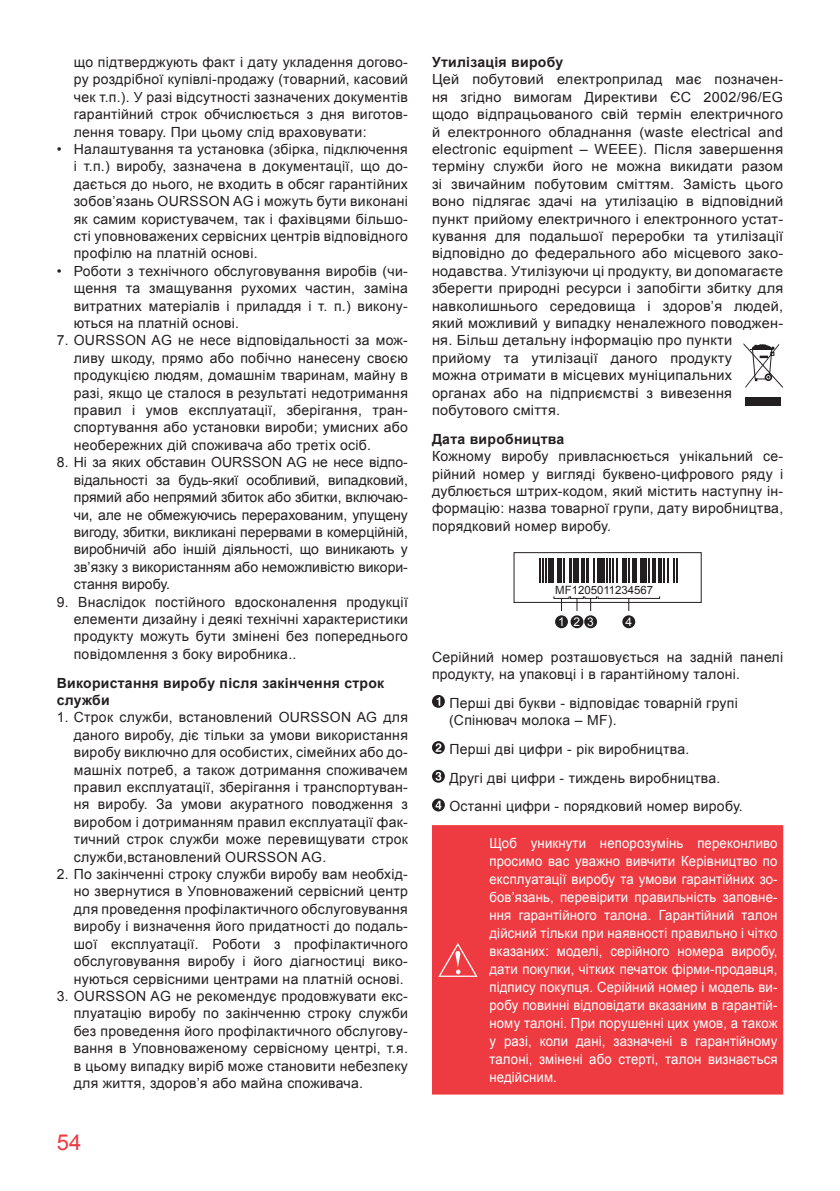
<style>
.page{position:relative;width:840px;height:1191px;background:#fff}
.page>*{position:absolute;margin:0;border:0;box-sizing:border-box;transform-origin:0 0}
.t1{font:22px "Arial";color:#ee3a41}
.t2{font:14px/17.4px "Arial";letter-spacing:.02em;color:#231f20;text-align:justify}
.t3{font:14px/18px "Arial";letter-spacing:.01em;color:#fff;text-align:justify;scale:.94 1}
.t4{font:700 14px/17.4px "Arial";letter-spacing:.02em;color:#231f20}
.t5{font:12px "Arial";color:#fff}
.t6{font:11.4px "Arial";color:#231f20}
</style>
<div class="page">
<svg style="left:432px;top:695px;width:12px;height:13px"></svg>
<svg style="left:436px;top:697px;width:4px;height:8px"></svg>
<svg style="left:432px;top:741px;width:12px;height:13px"></svg>
<svg style="left:435px;top:743px;width:6px;height:9px"></svg>
<svg style="left:432px;top:770px;width:12px;height:12px"></svg>
<svg style="left:435px;top:772px;width:6px;height:8px"></svg>
<svg style="left:432px;top:798px;width:12px;height:13px"></svg>
<svg style="left:435px;top:801px;width:6px;height:8px"></svg>
<div style="left:432px;top:825px;width:350px;height:269px;background:#ee3a41"></div>
<svg style="left:438px;top:942px;width:39px;height:35px"></svg>
<svg style="left:743px;top:343px;width:39px;height:45px"></svg>
<div style="left:744px;top:397px;width:36px;height:9px;background:#231f20"></div>
<div style="left:513px;top:552px;width:188px;height:50px;border:1px solid #231f20"></div>
<svg style="left:539px;top:558px;width:7px;height:24px"></svg>
<div style="left:548px;top:557px;width:5px;height:25px;background:#231f20"></div>
<div style="left:556px;top:557px;width:5px;height:25px;background:#231f20"></div>
<hr style="left:562px;top:557px;width:2px;height:25px;background:#231f20">
<hr style="left:568px;top:557px;width:3px;height:25px;background:#231f20">
<hr style="left:572px;top:557px;width:2px;height:25px;background:#231f20">
<hr style="left:575px;top:557px;width:3px;height:25px;background:#231f20">
<hr style="left:581px;top:557px;width:3px;height:25px;background:#231f20">
<hr style="left:585px;top:557px;width:3px;height:25px;background:#231f20">
<svg style="left:593px;top:558px;width:1px;height:24px"></svg>
<hr style="left:597px;top:557px;width:3px;height:25px;background:#231f20">
<hr style="left:601px;top:557px;width:3px;height:25px;background:#231f20">
<svg style="left:606px;top:558px;width:11px;height:24px"></svg>
<hr style="left:622px;top:557px;width:4px;height:25px;background:#231f20">
<hr style="left:627px;top:557px;width:2px;height:25px;background:#231f20">
<hr style="left:632px;top:557px;width:4px;height:25px;background:#231f20">
<hr style="left:639px;top:557px;width:2px;height:25px;background:#231f20">
<hr style="left:642px;top:557px;width:4px;height:25px;background:#231f20">
<svg style="left:648px;top:558px;width:1px;height:24px"></svg>
<hr style="left:652px;top:557px;width:3px;height:25px;background:#231f20">
<hr style="left:658px;top:557px;width:3px;height:25px;background:#231f20">
<hr style="left:662px;top:557px;width:2px;height:25px;background:#231f20">
<svg style="left:667px;top:558px;width:1px;height:24px"></svg>
<hr style="left:672px;top:557px;width:2px;height:25px;background:#231f20">
<hr style="left:675px;top:557px;width:2px;height:25px;background:#231f20">
<div style="left:553px;top:596px;width:16px;height:3px;border:1px solid #231f20"></div>
<div style="left:569px;top:596px;width:14px;height:3px;border:1px solid #231f20"></div>
<div style="left:597px;top:596px;width:62px;height:3px;border:1px solid #231f20"></div>
<svg style="left:576px;top:598px;width:1px;height:13px"></svg>
<svg style="left:584px;top:596px;width:12px;height:15px"></svg>
<svg style="left:628px;top:598px;width:1px;height:13px"></svg>
<svg style="left:554px;top:615px;width:13px;height:13px"></svg>
<div style="left:570px;top:615px;width:13px;height:13px;background:#231f20;border-radius:50%"></div>
<div style="left:584px;top:615px;width:12px;height:13px;background:#231f20;border-radius:50%"></div>
<div style="left:622px;top:615px;width:13px;height:13px;background:#231f20;border-radius:50%"></div>
<p class="t2" style="left:74px;top:53px;width:335px">що підтверджують факт і дату укладення догово&shy;ру роздрібної купівлі-продажу (товарний, касовий чек т.п.). У разі відсутності зазначених документів гарантійний строк обчислюється з дня виготов&shy;лення товару. При цьому слід враховувати:</p>
<p class="t2" style="left:74px;top:140px;width:335px;text-indent:-17px">• Налаштування та установка (збірка, підключення і т.п.) виробу, зазначена в документації, що до&shy;дається до нього, не входить в обсяг гарантійних зобов’язань OURSSON AG і можуть бути виконані як самим користувачем, так і фахівцями більшо&shy;сті уповноважених сервісних центрів відповідного профілю на платній основі.</p>
<p class="t2" style="left:74px;top:262px;width:335px;text-indent:-17px">• Роботи з технічного обслуговування виробів (чи&shy;щення та змащування рухомих частин, заміна витратних матеріалів і приладдя і т. п.) викону&shy;ються на платній основі.</p>
<p class="t2" style="left:74px;top:332px;width:335px;text-indent:-17px">7. OURSSON AG не несе відповідальності за мож&shy;ливу шкоду, прямо або побічно нанесену своєю продукцією людям, домашнім тваринам, майну в разі, якщо це сталося в результаті недотримання правил і умов експлуатації, зберігання, тран&shy;спортування або установки вироби; умисних або необережних дій споживача або третіх осіб.</p>
<p class="t2" style="left:74px;top:453px;width:335px;text-indent:-17px">8. Ні за яких обставин OURSSON AG не несе відпо&shy;відальності за будь-якиї особливий, випадковий, прямий або непрямий збиток або збитки, включаю&shy;чи, але не обмежуючись перерахованим, упущену вигоду, збитки, викликані перервами в комерційній, виробничій або іншій діяльності, що виникають у зв’язку з використанням або неможливістю викори&shy;стання виробу.</p>
<p class="t2" style="left:74px;top:593px;width:335px;text-indent:-17px">9. Внаслідок постійного вдосконалення продукції елементи дизайну і деякі технічні характеристики продукту можуть бути змінені без попереднього повідомлення з боку виробника..</p>
<p class="t4" style="left:57px;top:674px;width:329px">Використання виробу після закінчення строк служби</p>
<p class="t2" style="left:74px;top:708px;width:335px;text-indent:-17px">1. Строк служби, встановлений OURSSON AG для даного виробу, діє тільки за умови використання виробу виключно для особистих, сімейних або до&shy;машніх потреб, а також дотримання споживачем правил експлуатації, зберігання і транспортуван&shy;ня виробу. За умови акуратного поводження з виробом і дотриманням правил експлуатації фак&shy;тичний строк служби може перевищувати строк служби,встановлений OURSSON AG.</p>
<p class="t2" style="left:74px;top:865px;width:335px;text-indent:-17px">2. По закінченні строку служби виробу вам необхід&shy;но звернутися в Уповноважений сервісний центр для проведення профілактичного обслуговування виробу і визначення його придатності до подаль&shy;шої експлуатації. Роботи з профілактичного обслуговування виробу і його діагностиці вико&shy;нуються сервісними центрами на платній основі.</p>
<p class="t2" style="left:74px;top:987px;width:335px;text-indent:-17px">3. OURSSON AG не рекомендує продовжувати екс&shy;плуатацію виробу по закінченню строку служби без проведення його профілактичного обслугову&shy;вання в Уповноваженому сервісному центрі, т.я. в цьому випадку виріб може становити небезпеку для життя, здоров’я або майна споживача.</p>
<h1 class="t1" style="left:57px;top:1127px;width:26px">54</h1>
<p class="t4" style="left:432px;top:54px;width:133px">Утилізація виробу</p>
<p class="t2" style="left:432px;top:71px;width:352px;text-align:left">Цей побутовий електроприлад має позначен&shy;ня згідно вимогам Директиви ЄС 2002/96/EG щодо відпрацьованого свій термін електричного й електронного обладнання (waste electrical and electronic equipment – WEEE). Після завершення терміну служби його не можна викидати разом зі звичайним побутовим сміттям. Замість цього воно підлягає здачі на утилізацію в відповідний пункт прийому електричного і електронного устат&shy;кування для подальшої переробки та утилізації відповідно до федерального або місцевого зако&shy;нодавства. Утилізуючи ці продукту, ви допомагаєте зберегти природні ресурси і запобігти збитку для навколишнього середовища і здоров’я людей, який можливий у випадку неналежного поводжен&shy;ня. Більш детальну інформацію про пункти прийому та утилізації даного продукту<br>можна отримати в місцевих муніципальних органах або на підприємстві з вивезення побутового сміття.</p>
<p class="t4" style="left:432px;top:430px;width:134px">Дата виробництва</p>
<p class="t2" style="left:432px;top:447px;width:352px">Кожному виробу привласнюється унікальний се&shy;рійний номер у вигляді буквено-цифрового ряду і дублюється штрих-кодом, який містить наступну ін&shy;формацію: назва товарної групи, дату виробництва, порядковий номер виробу.</p>
<p class="t6" style="left:555px;top:582px;width:100px">MF1205011234567</p>
<p class="t5" style="left:558px;top:613px;width:37px">123</p>
<p class="t5" style="left:625px;top:613px;width:8px">4</p>
<p class="t2" style="left:432px;top:648px;width:352px">Серійний номер розташовується на задній панелі продукту, на упаковці і в гарантійному талоні.</p>
<p class="t2" style="left:449px;top:694px;width:290px">Перші дві букви - відповідає товарній групі (Спінювач молока – MF).</p>
<p class="t2" style="left:449px;top:734px;width:295px;line-height:28.8px;text-align:left">Перші дві цифри - рік виробництва.<br>Другі дві цифри - тиждень виробництва.<br>Останні цифри - порядковий номер виробу.</p>
<p class="t3" style="left:489px;top:834px;width:308px">Щоб уникнути непорозумінь переконливо просимо вас уважно вивчити Керівництво по експлуатації виробу та умови гарантійних зо&shy;бов’язань, перевірити правильність заповне&shy;ння гарантійного талона. Гарантійний талон дійсний тільки при наявності правильно і чітко вказаних: моделі, серійного номера виробу, дати покупки, чітких печаток фірми-продавця, підпису покупця. Серійний номер і модель ви&shy;робу повинні відповідати вказаним в гарантій&shy;ному талоні. При порушенні цих умов, а також у разі, коли дані, зазначені в гарантійному талоні, змінені або стерті, талон визнається недійсним.</p>
</div>
